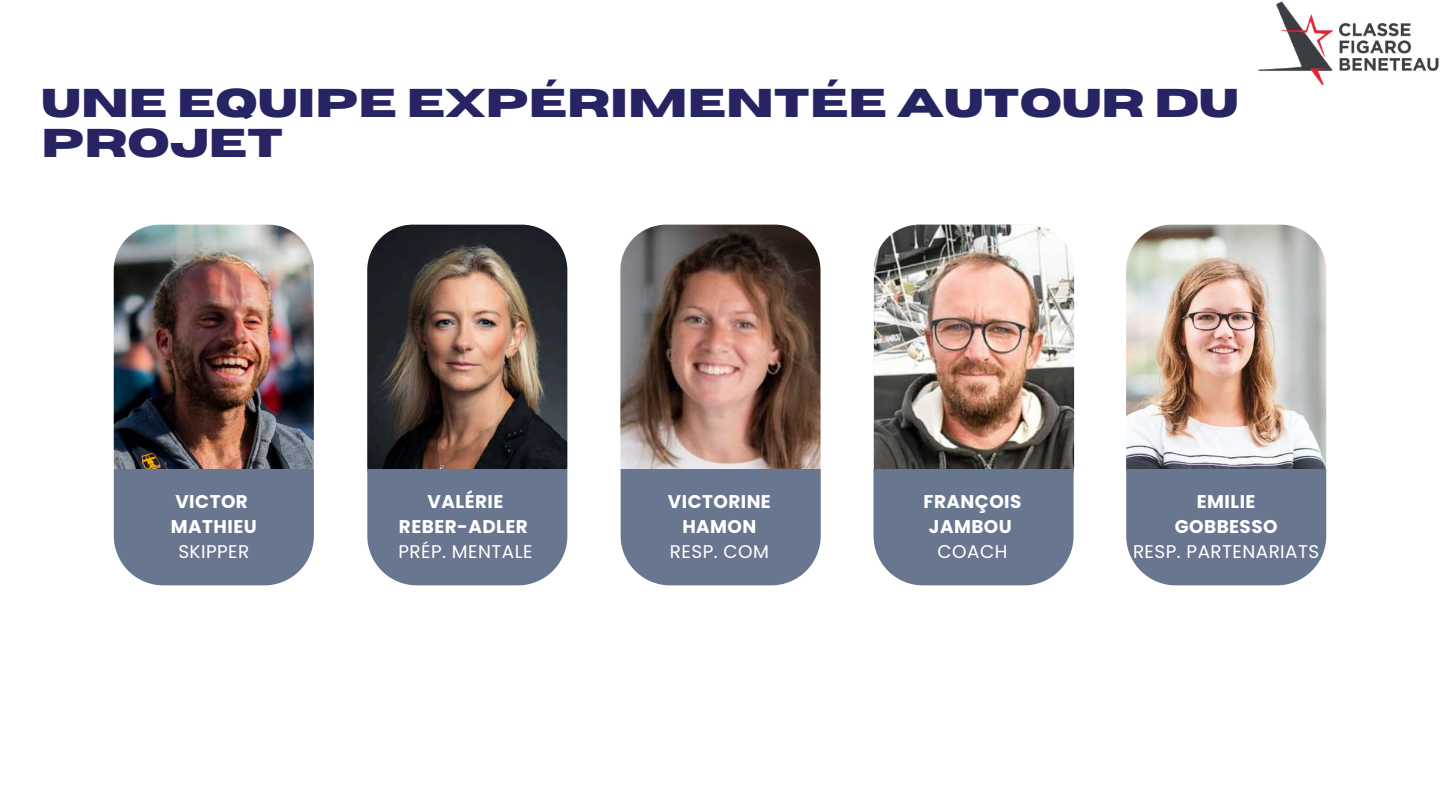
<style>
.page{position:relative;width:1440px;height:810px;background:#fff}
.page>*{position:absolute;margin:0;border:0;box-sizing:border-box;transform-origin:0 0}
.t1{font:700 40px/39.8px "Horizon";color:#262463}
.t2{font:700 18.4px/25px "Poppins";letter-spacing:.025em;color:#fff;text-align:center}
.t3{font:18.4px "Poppins";letter-spacing:.025em;color:#fff}
</style>
<div class="page">
<img style="left:367px;top:225px;width:200px;height:286px;border-radius:46px">
<div style="left:367px;top:470px;width:200px;height:115px;background:#69768f"></div>
<img style="left:620px;top:225px;width:201px;height:286px;border-radius:46px">
<img style="left:1126px;top:225px;width:200px;height:286px;border-radius:46px">
<div style="left:621px;top:470px;width:200px;height:115px;background:#69768f"></div>
<img style="left:874px;top:225px;width:200px;height:286px;border-radius:46px">
<div style="left:874px;top:470px;width:200px;height:115px;background:#69768f"></div>
<img style="left:114px;top:225px;width:200px;height:286px;border-radius:46px">
<div style="left:114px;top:470px;width:200px;height:115px;background:#69768f"></div>
<div style="left:1126px;top:470px;width:200px;height:115px;background:#69768f"></div>
<img style="left:1258px;top:1px;width:181px;height:84px">
<h1 class="t1" style="left:42px;top:85px;width:1198px">UNE EQUIPE EXPÉRIMENTÉE AUTOUR DU<br>PROJET</h1>
<p class="t2" style="left:171px;top:489px;width:87px;text-align:left">VICTOR<br>MATHIEU</p>
<p class="t3" style="left:178px;top:539px;width:72px">SKIPPER</p>
<p class="t2" style="left:399px;top:489px;width:130px">VALÉRIE<br>REBER-ADLER</p>
<p class="t3" style="left:399px;top:539px;width:136px">PRÉP. MENTALE</p>
<p class="t2" style="left:668px;top:489px;width:105px">VICTORINE<br>HAMON</p>
<p class="t3" style="left:670px;top:539px;width:100px">RESP. COM</p>
<p class="t2" style="left:924px;top:489px;width:99px;text-align:left">FRANÇOIS<br>JAMBOU</p>
<p class="t3" style="left:938px;top:539px;width:71px">COACH</p>
<p class="t2" style="left:1175px;top:489px;width:104px">EMILIE<br>GOBBESSO</p>
<p class="t3" style="left:1133px;top:539px;width:188px">RESP. PARTENARIATS</p>
</div>
